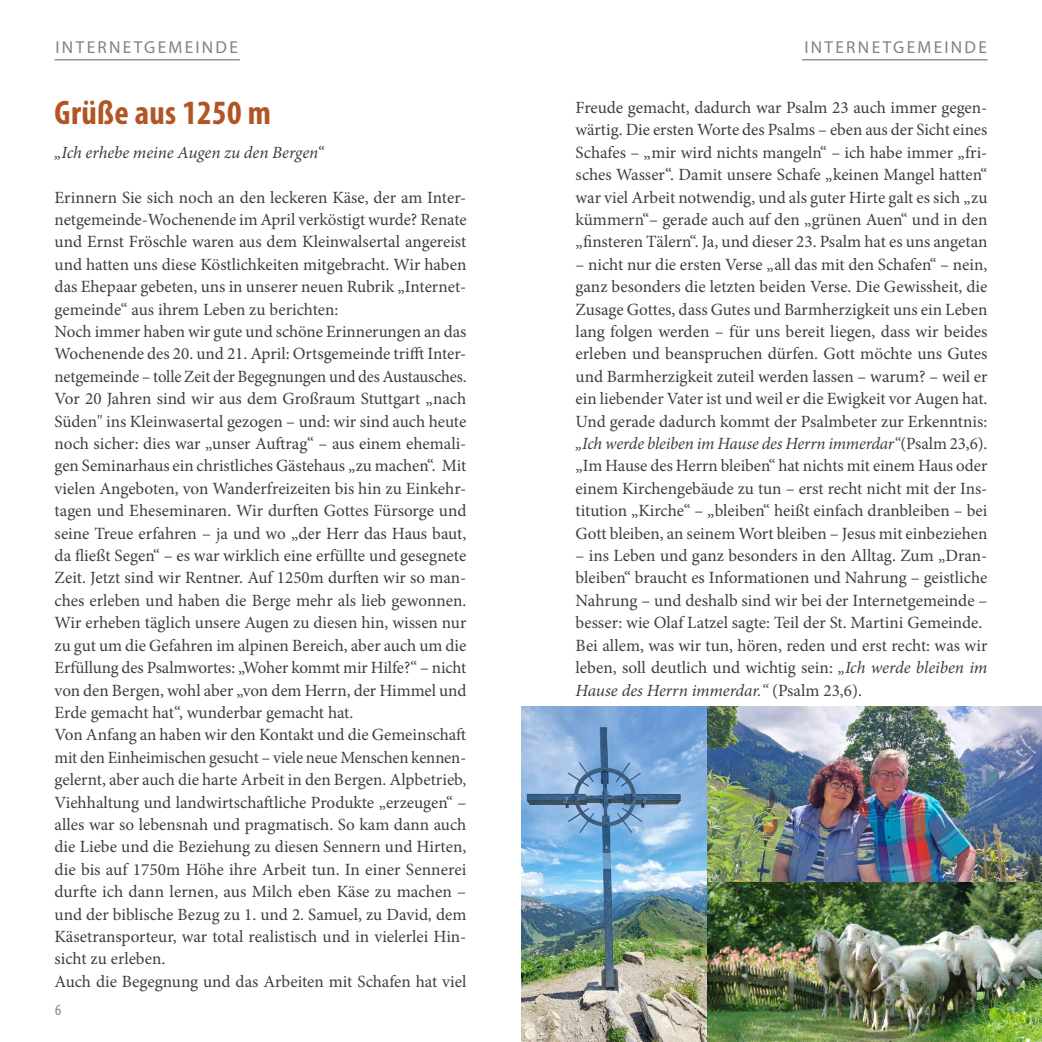
<style>
.page{position:relative;width:1042px;height:1042px;background:#fff}
.page>*{position:absolute;margin:0;border:0;box-sizing:border-box;transform-origin:0 0}
.Headline_im_Text{font:700 condensed 34.12px "Myriad Pro";letter-spacing:.01em;color:#b35425}
.t1{font:17.32px "Myriad Pro";letter-spacing:.135em;color:#808285}
.t2{font:17.15px/22.4px "Minion Pro";color:#3e3e3f;text-align:justify}
.Subheadline_kursiv_Autor{font:italic 17.15px "Minion Pro";letter-spacing:-.005em;color:#3e3e3f}
.t3{font:condensed 15.75px "Myriad Pro";color:#808285}
.s1{font-style:italic}
</style>
<div class="page">
<hr style="left:55px;top:59px;width:185px;height:1px;background:#808285">
<hr style="left:802px;top:59px;width:185px;height:1px;background:#808285">
<img style="left:706px;top:882px;width:336px;height:160px">
<img style="left:706px;top:707px;width:336px;height:175px">
<img style="left:521px;top:707px;width:185px;height:335px">
<p class="t1" style="left:56px;top:36px;width:184px">INTERNETGEMEINDE</p>
<p class="t1" style="left:804px;top:36px;width:184px">INTERNETGEMEINDE</p>
<p class="Headline_im_Text" style="left:55px;top:91px;width:218px">Grüße aus 1250 m</p>
<p class="Subheadline_kursiv_Autor" style="left:55px;top:141px;width:271px">„Ich erhebe meine Augen zu den Bergen“</p>
<p class="t2" style="left:55px;top:186px;width:413px">Erinnern Sie sich noch an den leckeren Käse, der am Inter&shy;netgemeinde-Wochenende im April verköstigt wurde? Renate und Ernst Fröschle waren aus dem Kleinwalsertal angereist und hatten uns diese Köstlichkeiten mitgebracht. Wir haben das Ehepaar gebeten, uns in unserer neuen Rubrik „Internet&shy;gemeinde“ aus ihrem Leben zu berichten:</p>
<p class="t2" style="left:55px;top:320px;width:413px">Noch immer haben wir gute und schöne Erinnerungen an das Wochenende des 20. und 21. April: Ortsgemeinde trifft Inter&shy;netgemeinde – tolle Zeit der Begegnungen und des Austausches.</p>
<p class="t2" style="left:55px;top:388px;width:413px">Vor 20 Jahren sind wir aus dem Großraum Stuttgart „nach Süden" ins Kleinwasertal gezogen – und: wir sind auch heute noch sicher: dies war „unser Auftrag“ – aus einem ehemali&shy;gen Seminarhaus ein christliches Gästehaus „zu machen“. Mit vielen Angeboten, von Wanderfreizeiten bis hin zu Einkehr&shy;tagen und Eheseminaren. Wir durften Gottes Fürsorge und seine Treue erfahren – ja und wo „der Herr das Haus baut, da fließt Segen“ – es war wirklich eine erfüllte und gesegnete Zeit. Jetzt sind wir Rentner. Auf 1250m durften wir so man&shy;ches erleben und haben die Berge mehr als lieb gewonnen.<br>Wir erheben täglich unsere Augen zu diesen hin, wissen nur zu gut um die Gefahren im alpinen Bereich, aber auch um die Erfüllung des Psalmwortes: „Woher kommt mir Hilfe?“ – nicht von den Bergen, wohl aber „von dem Herrn, der Himmel und Erde gemacht hat“, wunderbar gemacht hat.</p>
<p class="t2" style="left:55px;top:724px;width:413px">Von Anfang an haben wir den Kontakt und die Gemeinschaft mit den Einheimischen gesucht – viele neue Menschen kennen&shy;gelernt, aber auch die harte Arbeit in den Bergen. Alpbetrieb, Viehhaltung und landwirtschaftliche Produkte „erzeugen“ – alles war so lebensnah und pragmatisch. So kam dann auch die Liebe und die Beziehung zu diesen Sennern und Hirten, die bis auf 1750m Höhe ihre Arbeit tun. In einer Sennerei durfte ich dann lernen, aus Milch eben Käse zu machen – und der biblische Bezug zu 1. und 2. Samuel, zu David, dem Käsetransporteur, war total realistisch und in vielerlei Hin&shy;sicht zu erleben.</p>
<p class="t2" style="left:55px;top:970px;width:413px">Auch die Begegnung und das Arbeiten mit Schafen hat viel</p>
<p class="t3" style="left:55px;top:1000px;width:8px">6</p>
<p class="t2" style="left:575px;top:96px;width:413px">Freude gemacht, dadurch war Psalm 23 auch immer gegen&shy;wärtig. Die ersten Worte des Psalms – eben aus der Sicht eines Schafes – „mir wird nichts mangeln“ – ich habe immer „fri&shy;sches Wasser“. Damit unsere Schafe „keinen Mangel hatten“ war viel Arbeit notwendig, und als guter Hirte galt es sich „zu kümmern“– gerade auch auf den „grünen Auen“ und in den „finsteren Tälern“. Ja, und dieser 23. Psalm hat es uns angetan</p>
<p class="t2" style="left:575px;top:253px;width:413px">– nicht nur die ersten Verse „all das mit den Schafen“ – nein, ganz besonders die letzten beiden Verse. Die Gewissheit, die Zusage Gottes, dass Gutes und Barmherzigkeit uns ein Leben lang folgen werden – für uns bereit liegen, dass wir beides erleben und beanspruchen dürfen. Gott möchte uns Gutes und Barmherzigkeit zuteil werden lassen – warum? – weil er ein liebender Vater ist und weil er die Ewigkeit vor Augen hat.<br>Und gerade dadurch kommt der Psalmbeter zur Erkenntnis: <span class="s1">„Ich werde bleiben im Hause des Herrn immerdar“</span>(Psalm 23,6). „Im Hause des Herrn bleiben“ hat nichts mit einem Haus oder einem Kirchengebäude zu tun – erst recht nicht mit der Ins&shy;titution „Kirche“ – „bleiben“ heißt einfach dranbleiben – bei Gott bleiben, an seinem Wort bleiben – Jesus mit einbeziehen</p>
<p class="t2" style="left:575px;top:544px;width:413px">– ins Leben und ganz besonders in den Alltag. Zum „Dran&shy;bleiben“ braucht es Informationen und Nahrung – geistliche Nahrung – und deshalb sind wir bei der Internetgemeinde – besser: wie Olaf Latzel sagte: Teil der St. Martini Gemeinde.</p>
<p class="t2" style="left:575px;top:634px;width:413px">Bei allem, was wir tun, hören, reden und erst recht: was wir leben, soll deutlich und wichtig sein: <span class="s1">„Ich werde bleiben im Hause des Herrn immerdar.“</span> (Psalm 23,6).</p>
</div>
